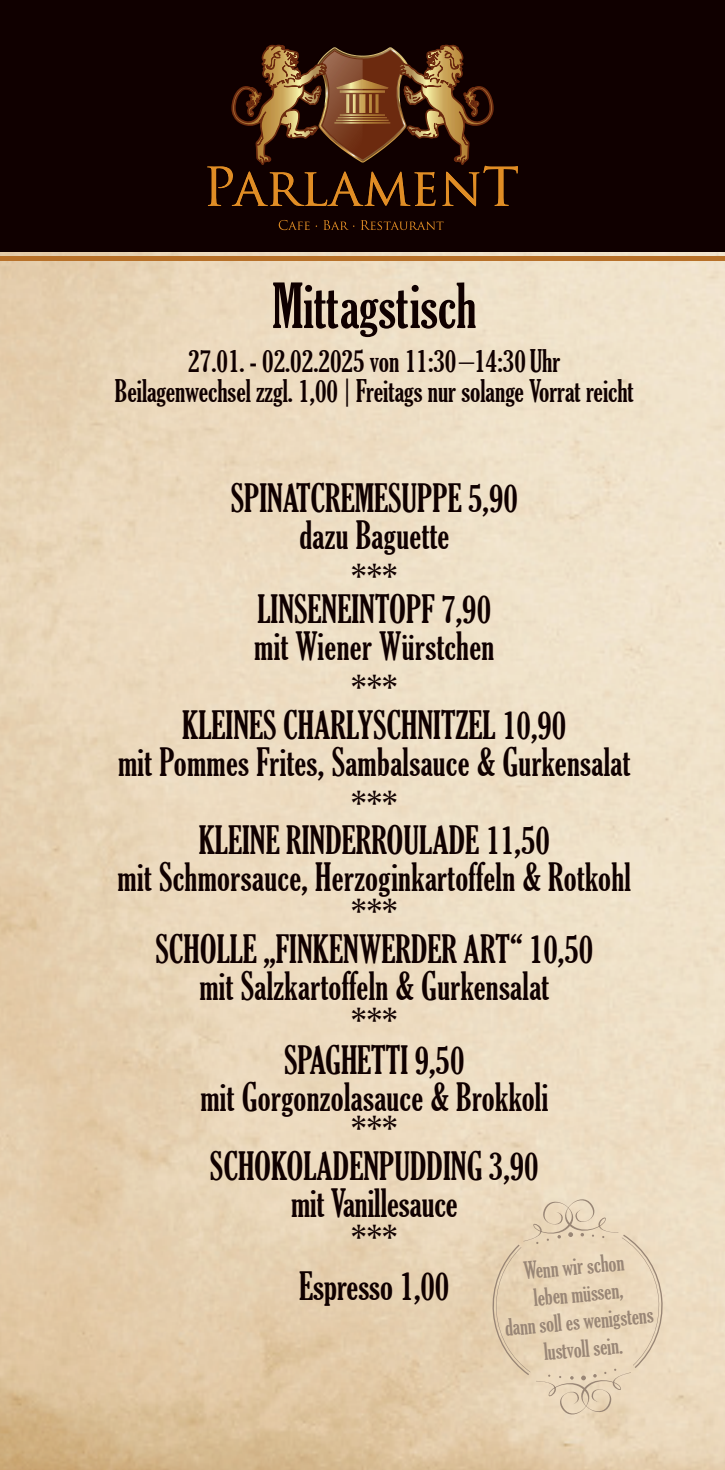
<style>
.page{position:relative;width:725px;height:1470px;background:#fff}
.page>*{position:absolute;margin:0;border:0;box-sizing:border-box;transform-origin:0 0}
.t1{font:extra-condensed 60px "Gloucester";color:#100000}
.t2{font:extra-condensed 37.5px "Gloucester";color:#100000}
.Ergänzung{font:extra-condensed 30px/30px "Gloucester";color:#100000;text-align:center}
.t3{font:extra-condensed 23px/27.5px "Gloucester";color:#998676;text-align:center}
</style>
<div class="page">
<img style="left:0;top:251px;width:725px;height:1219px">
<div style="left:0;top:0;width:725px;height:251px;background:#100000"></div>
<svg style="left:279px;top:220px;width:165px;height:10px"></svg>
<svg style="left:207px;top:44px;width:311px;height:162px"></svg>
<div style="left:0;top:256px;width:725px;height:5px;background:#b87129"></div>
<svg style="left:490px;top:1189px;width:175px;height:236px;background:#e7d4b8"></svg>
<h1 class="t1" style="left:272px;top:272px;width:206px">Mittagstisch</h1>
<p class="Ergänzung" style="left:115px;top:346px;width:520px">27.01. - 02.02.2025 von 11:30 –14:30 Uhr<br>Beilagenwechsel zzgl. 1,00 | Freitags nur solange Vorrat reicht</p>
<h2 class="t2" style="left:231px;top:476px;width:289px">SPINATCREMESUPPE 5,90</h2>
<h3 class="t2" style="left:299px;top:514px;width:151px">dazu Baguette</h3>
<p class="t2" style="left:351px;top:558px;width:48px">***</p>
<h2 class="t2" style="left:258px;top:588px;width:235px">LINSENEINTOPF 7,90</h2>
<h3 class="t2" style="left:254px;top:625px;width:242px">mit Wiener Würstchen</h3>
<p class="t2" style="left:351px;top:669px;width:48px">***</p>
<h2 class="t2" style="left:182px;top:703px;width:386px">KLEINES CHARLYSCHNITZEL 10,90</h2>
<h3 class="t2" style="left:118px;top:740px;width:514px">mit Pommes Frites, Sambalsauce &amp; Gurkensalat</h3>
<p class="t2" style="left:351px;top:785px;width:48px">***</p>
<h2 class="t2" style="left:199px;top:819px;width:353px">KLEINE RINDERROULADE 11,50</h2>
<h2 class="t2" style="left:118px;top:856px;width:515px">mit Schmorsauce, Herzoginkartoffeln &amp; Rotkohl</h2>
<p class="t2" style="left:351px;top:893px;width:48px">***</p>
<h2 class="t2" style="left:155px;top:927px;width:439px">SCHOLLE „FINKENWERDER ART“ 10,50</h2>
<h2 class="t2" style="left:199px;top:964px;width:351px">mit Salzkartoffeln &amp; Gurkensalat</h2>
<h2 class="t2" style="left:351px;top:1001px;width:48px">***</h2>
<h2 class="t2" style="left:284px;top:1038px;width:182px">SPAGHETTI 9,50</h2>
<p class="t2" style="left:200px;top:1076px;width:349px">mit Gorgonzolasauce &amp; Brokkoli</p>
<p class="t2" style="left:351px;top:1110px;width:48px">***</p>
<h2 class="t2" style="left:210px;top:1144px;width:330px">SCHOKOLADENPUDDING 3,90</h2>
<h2 class="t2" style="left:291px;top:1181px;width:168px">mit Vanillesauce</h2>
<p class="t2" style="left:351px;top:1218px;width:48px">***</p>
<h2 class="t2" style="left:299px;top:1265px;width:152px">Espresso 1,00</h2>
<p class="t3" style="left:499px;top:1259px;width:150px;rotate:-5deg">Wenn wir schon<br>leben müssen,<br>dann soll es wenigstens lustvoll sein.</p>
</div>
